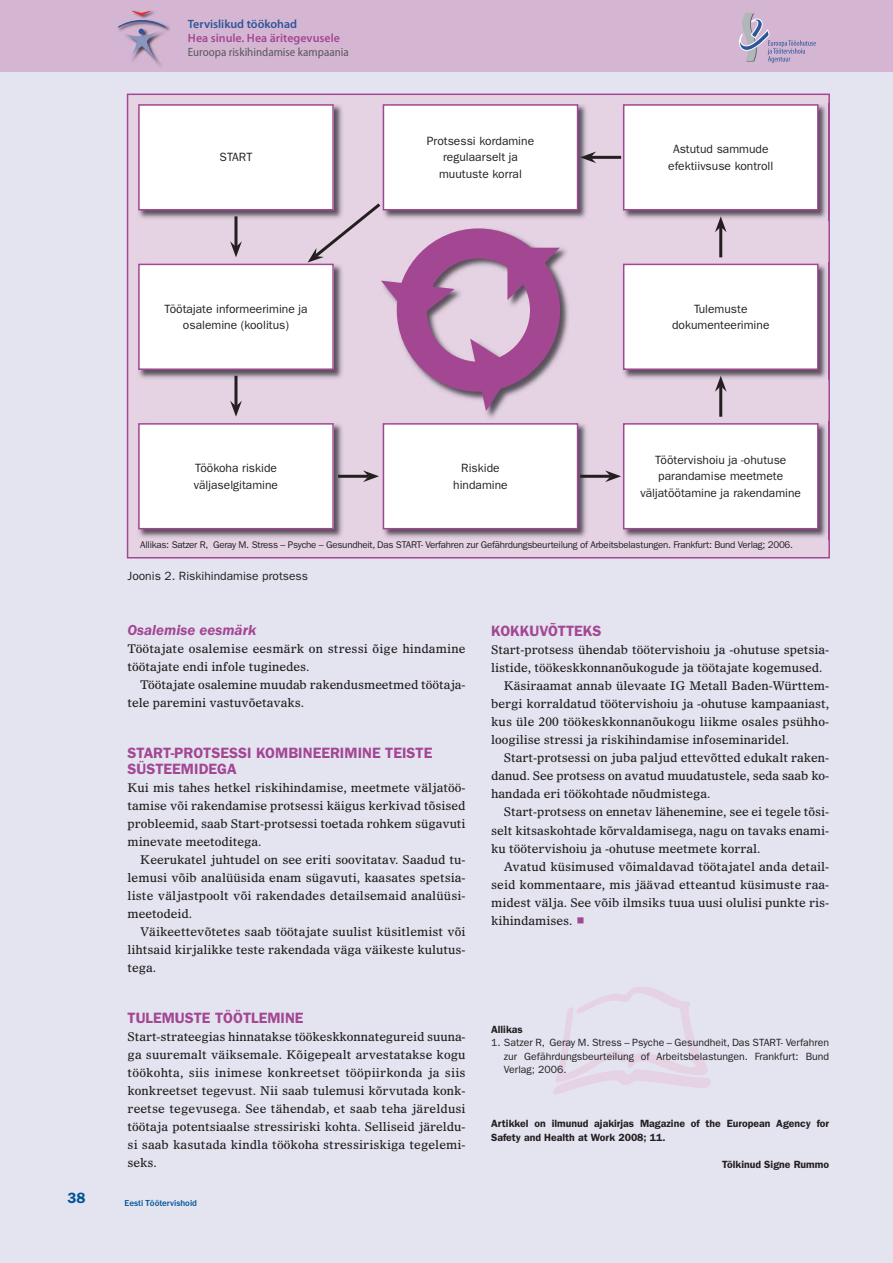
<style>
.page{position:relative;width:893px;height:1263px;background:#fff}
.page>*{position:absolute;margin:0;border:0;box-sizing:border-box;transform-origin:0 0}
.t1{font:600 15px/16.5px "ITC Franklin Gothic Std";color:#a34793}
.t2{font:italic 600 15px "ITC Franklin Gothic Std";color:#a34793}
.t3{font:600 15px "ITC Franklin Gothic Std";color:#005496}
.t4{font:12px/18px "Olympian LT Std";color:#231f20;text-align:justify}
.t5{font:12px/16.5px "ITC Franklin Gothic Std";color:#231f20;text-align:center}
.t6{font:semi-condensed 12px "Myriad Pro";color:#58595b}
.t7{font:600 12px "Myriad Pro";color:#a34793}
.t8{font:600 12px "Myriad Pro";color:#2e5598}
.t9{font:10.5px/13.5px "ITC Franklin Gothic Std";color:#231f20;text-align:justify}
.t10{font:600 10.5px/13.5px "ITC Franklin Gothic Std";color:#231f20}
.t11{font:9.75px "ITC Franklin Gothic Std";letter-spacing:-.025em;color:#231f20}
.t12{font:500 9px "Franklin Gothic";color:#005496}
</style>
<div class="page">
<div style="left:0;top:64px;width:893px;height:1199px;background:#e4e4f0"></div>
<div style="left:0;top:0;width:893px;height:71px;background:#d5b6d2"></div>
<img style="left:132px;top:10px;width:38px;height:57px">
<svg style="left:118px;top:11px;width:47px;height:52px"></svg>
<svg style="left:739px;top:13px;width:77px;height:50px"></svg>
<svg style="left:553px;top:987px;width:158px;height:107px"></svg>
<div style="left:127px;top:94px;width:703px;height:464px;background:#e5d3e4"></div>
<img style="left:137px;top:103px;width:207px;height:117px">
<div style="left:139px;top:105px;width:194px;height:105px;background:#fff"></div>
<div style="left:138px;top:104px;width:196px;height:106px;border:2px solid #a34793"></div>
<img style="left:137px;top:262px;width:207px;height:118px">
<div style="left:139px;top:264px;width:194px;height:105px;background:#fff"></div>
<div style="left:138px;top:264px;width:196px;height:106px;border:2px solid #a34793"></div>
<img style="left:137px;top:422px;width:207px;height:117px">
<div style="left:139px;top:424px;width:194px;height:105px;background:#fff"></div>
<div style="left:138px;top:423px;width:196px;height:106px;border:2px solid #a34793"></div>
<img style="left:622px;top:103px;width:206px;height:117px">
<img style="left:828px;top:103px;width:1px;height:117px">
<div style="left:624px;top:105px;width:194px;height:105px;background:#fff"></div>
<div style="left:623px;top:104px;width:196px;height:106px;border:2px solid #a34793"></div>
<img style="left:622px;top:262px;width:206px;height:118px">
<img style="left:828px;top:262px;width:1px;height:118px">
<div style="left:624px;top:264px;width:194px;height:105px;background:#fff"></div>
<div style="left:623px;top:264px;width:196px;height:106px;border:2px solid #a34793"></div>
<img style="left:622px;top:422px;width:206px;height:117px">
<img style="left:828px;top:422px;width:1px;height:117px">
<div style="left:624px;top:424px;width:194px;height:105px;background:#fff"></div>
<div style="left:623px;top:423px;width:196px;height:106px;border:2px solid #a34793"></div>
<img style="left:382px;top:103px;width:206px;height:117px">
<div style="left:383px;top:105px;width:195px;height:105px;background:#fff"></div>
<div style="left:383px;top:104px;width:195px;height:106px;border:2px solid #a34793"></div>
<img style="left:382px;top:422px;width:206px;height:117px">
<div style="left:383px;top:424px;width:195px;height:105px;background:#fff"></div>
<div style="left:383px;top:423px;width:195px;height:106px;border:2px solid #a34793"></div>
<hr style="left:234px;top:216px;width:3px;height:31px;background:#231f20">
<svg style="left:230px;top:241px;width:12px;height:16px"></svg>
<hr style="left:234px;top:376px;width:3px;height:30px;background:#231f20">
<svg style="left:230px;top:401px;width:12px;height:16px"></svg>
<hr style="left:719px;top:386px;width:3px;height:31px;background:#231f20">
<svg style="left:715px;top:376px;width:12px;height:16px"></svg>
<hr style="left:719px;top:227px;width:3px;height:30px;background:#231f20">
<svg style="left:715px;top:216px;width:12px;height:16px"></svg>
<hr style="left:338px;top:475px;width:31px;height:3px;background:#231f20">
<svg style="left:363px;top:470px;width:16px;height:12px"></svg>
<hr style="left:580px;top:475px;width:31px;height:3px;background:#231f20">
<svg style="left:605px;top:470px;width:16px;height:12px"></svg>
<hr style="left:590px;top:156px;width:31px;height:3px;background:#231f20">
<svg style="left:580px;top:151px;width:16px;height:12px"></svg>
<svg style="left:308px;top:200px;width:76px;height:63px;background:#d2c1d1"></svg>
<img style="left:381px;top:227px;width:189px;height:193px">
<div style="left:397px;top:228px;width:163px;height:164px;border:30px solid #a34793;border-radius:50%"></div>
<svg style="left:507px;top:248px;width:53px;height:52px;background:#a05393"></svg>
<svg style="left:381px;top:281px;width:74px;height:41px;background:#b175a7"></svg>
<svg style="left:470px;top:339px;width:44px;height:72px;background:#b073a6"></svg>
<p class="t8" style="left:188px;top:19px;width:111px">Tervislikud töökohad</p>
<p class="t7" style="left:188px;top:33px;width:154px">Hea sinule. Hea äritegevusele</p>
<p class="t6" style="left:188px;top:45px;width:162px">Euroopa riskihindamise kampaania</p>
<p class="t5" style="left:220px;top:150px;width:34px">START</p>
<p class="t5" style="left:164px;top:301px;width:145px">Töötajate informeerimine ja osalemine (koolitus)</p>
<p class="t5" style="left:194px;top:461px;width:86px;text-align:left">Töökoha riskide väljaselgitamine</p>
<p class="t5" style="left:427px;top:133px;width:109px">Protsessi kordamine regulaarselt ja muutuste korral</p>
<p class="t5" style="left:453px;top:461px;width:56px">Riskide hindamine</p>
<p class="t5" style="left:668px;top:142px;width:107px">Astutud sammude efektiivsuse kontroll</p>
<p class="t5" style="left:672px;top:301px;width:99px">Tulemuste dokumenteerimine</p>
<p class="t5" style="left:640px;top:452px;width:162px">Töötervishoiu ja -ohutuse parandamise meetmete väljatöötamine ja rakendamine</p>
<p class="t11" style="left:140px;top:540px;width:654px">Allikas: Satzer R, Geray M. Stress – Psyche – Gesundheit, Das START- Verfahren zur Gefährdungsbeurteilung of Arbeitsbelastungen. Frankfurt: Bund Verlag; 2006.</p>
<p class="t5" style="left:128px;top:569px;width:182px">Joonis 2. Riskihindamise protsess</p>
<p class="t2" style="left:128px;top:625px;width:130px">Osalemise eesmärk</p>
<p class="t4" style="left:128px;top:641px;width:339px">Töötajate osalemise eesmärk on stressi õige hindamine töötajate endi infole tuginedes.</p>
<p class="t4" style="left:128px;top:677px;width:340px;text-indent:13px">Töötajate osalemine muudab rakendusmeetmed töötaja&shy;tele paremini vastuvõetavaks.</p>
<p class="t1" style="left:128px;top:746px;width:306px">START-PROTSESSI KOMBINEERIMINE TEISTE<br>SÜSTEEMIDEGA</p>
<p class="t4" style="left:128px;top:780px;width:340px">Kui mis tahes hetkel riskihindamise, meetmete väljatöö&shy;tamise või rakendamise protsessi käigus kerkivad tõsised probleemid, saab Start-protsessi toetada rohkem sügavuti minevate meetoditega.</p>
<p class="t4" style="left:128px;top:852px;width:340px;text-indent:13px">Keerukatel juhtudel on see eriti soovitatav. Saadud tu&shy;lemusi võib analüüsida enam sügavuti, kaasates spetsia&shy;liste väljastpoolt või rakendades detailsemaid analüüsi&shy;meetodeid.</p>
<p class="t4" style="left:128px;top:924px;width:340px;text-indent:13px">Väikeettevõtetes saab töötajate suulist küsitlemist või lihtsaid kirjalikke teste rakendada väga väikeste kulutus&shy;tega.</p>
<p class="t1" style="left:128px;top:1011px;width:178px">TULEMUSTE TÖÖTLEMINE</p>
<p class="t4" style="left:128px;top:1028px;width:340px">Start-strateegias hinnatakse töökeskkonnategureid suuna&shy;ga suuremalt väiksemale. Kõigepealt arvestatakse kogu töökohta, siis inimese konkreetset tööpiirkonda ja siis konkreetset tegevust. Nii saab tulemusi kõrvutada konk&shy;reetse tegevusega. See tähendab, et saab teha järeldusi töötaja potentsiaalse stressiriski kohta. Selliseid järeldu&shy;si saab kasutada kindla töökoha stressiriskiga tegelemi&shy;seks.</p>
<p class="t3" style="left:68px;top:1192px;width:19px">38</p>
<p class="t12" style="left:125px;top:1200px;width:74px">Eesti Töötervishoid</p>
<p class="t1" style="left:491px;top:624px;width:112px">KOKKUVÕTTEKS</p>
<p class="t4" style="left:491px;top:642px;width:340px">Start-protsess ühendab töötervishoiu ja -ohutuse spetsia-</p>
<p class="t4" style="left:491px;top:660px;width:333px">listide, töökeskkonnanõukogude ja töötajate kogemused.</p>
<p class="t4" style="left:504px;top:678px;width:327px">Käsiraamat annab ülevaate IG Metall Baden-Württem-</p>
<p class="t4" style="left:491px;top:696px;width:340px">bergi korraldatud töötervishoiu ja -ohutuse kampaaniast,</p>
<p class="t4" style="left:491px;top:714px;width:340px">kus üle 200 töökeskkonnanõukogu liikme osales psühho-</p>
<p class="t4" style="left:491px;top:732px;width:299px">loogilise stressi ja riskihindamise infoseminaridel.</p>
<p class="t4" style="left:504px;top:750px;width:327px">Start-protsessi on juba paljud ettevõtted edukalt raken-</p>
<p class="t4" style="left:491px;top:768px;width:340px">danud. See protsess on avatud muudatustele, seda saab ko-</p>
<p class="t4" style="left:491px;top:786px;width:221px">handada eri töökohtade nõudmistega.</p>
<p class="t4" style="left:504px;top:804px;width:327px">Start-protsess on ennetav lähenemine, see ei tegele tõsi-</p>
<p class="t4" style="left:491px;top:822px;width:340px">selt kitsaskohtade kõrvaldamisega, nagu on tavaks enami-</p>
<p class="t4" style="left:491px;top:840px;width:271px">ku töötervishoiu ja -ohutuse meetmete korral.</p>
<p class="t4" style="left:504px;top:858px;width:327px">Avatud küsimused võimaldavad töötajatel anda detail-</p>
<p class="t4" style="left:491px;top:876px;width:340px">seid kommentaare, mis jäävad etteantud küsimuste raa-</p>
<p class="t4" style="left:491px;top:894px;width:340px">midest välja. See võib ilmsiks tuua uusi olulisi punkte ris-</p>
<p class="t4" style="left:491px;top:912px;width:83px">kihindamises.</p>
<p class="t10" style="left:491px;top:1023px;width:33px">Allikas</p>
<p class="t9" style="left:504px;top:1036px;width:327px;text-indent:-13px">1. Satzer R, Geray M. Stress – Psyche – Gesundheit, Das START- Verfahren zur Gefährdungsbeurteilung of Arbeitsbelastungen. Frankfurt: Bund Verlag; 2006.</p>
<p class="t10" style="left:491px;top:1117px;width:340px">Artikkel on ilmunud ajakirjas Magazine of the European Agency for<br>Safety and Health at Work 2008; 11.</p>
<p class="t10" style="left:722px;top:1158px;width:109px">Tõlkinud Signe Rummo</p>
</div>
